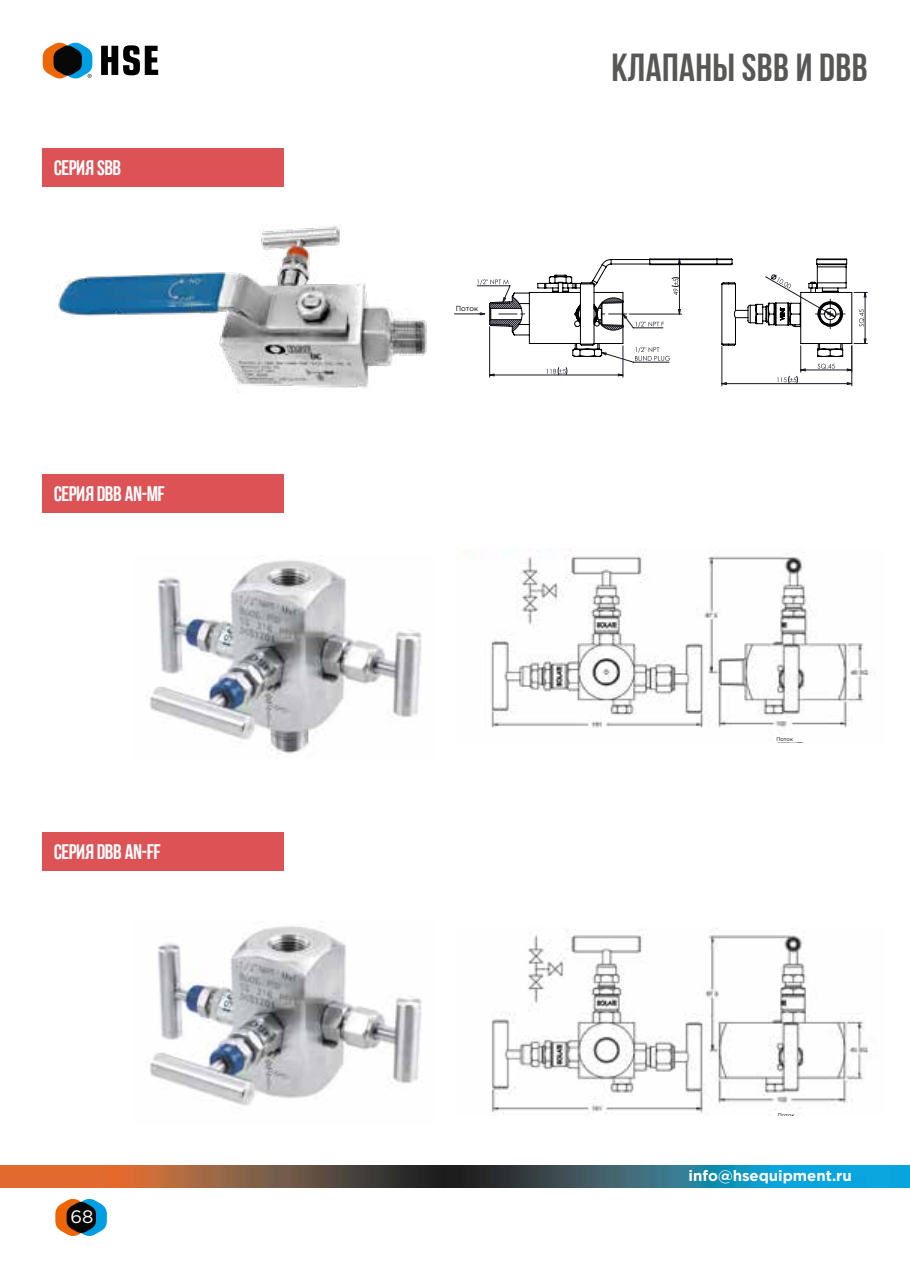
<style>
.page{position:relative;width:910px;height:1280px;background:#fff}
.page>*{position:absolute;margin:0;border:0;box-sizing:border-box;transform-origin:0 0}
.t1{font:700 39px "Bebas Neue";letter-spacing:.01em;color:#575756}
.t2{font:21px "AA Bebas Neue";color:#fff}
.t3{font:18px "Gotham Pro";color:#fff}
.t4{font:700 15px "Gotham Pro";color:#fff}
.t5{font:7.35px "Gotham Pro";color:#000}
.t6{font:5.4px "Gotham Pro";color:#000}
</style>
<div class="page">
<img style="left:0;top:1166px;width:910px;height:21px">
<svg style="left:55px;top:1198px;width:52px;height:38px"></svg>
<svg style="left:101px;top:45px;width:57px;height:30px"></svg>
<svg style="left:43px;top:42px;width:49px;height:37px;background:#656a64"></svg>
<div style="left:43px;top:148px;width:241px;height:39px;background:#dc5255"></div>
<div style="left:43px;top:474px;width:241px;height:38px;background:#dc5255"></div>
<div style="left:43px;top:832px;width:241px;height:38px;background:#dc5255"></div>
<img style="left:54px;top:225px;width:373px;height:163px">
<hr style="left:851px;top:346px;width:1px;height:40px;background:#191924">
<hr style="left:722px;top:346px;width:1px;height:40px;background:#191924">
<svg style="left:454px;top:258px;width:413px;height:127px"></svg>
<img style="left:491px;top:549px;width:384px;height:194px">
<div style="left:775px;top:735px;width:19px;height:7px;background:#fff"></div>
<img style="left:491px;top:927px;width:378px;height:188px">
<hr style="left:775px;top:1111px;width:19px;height:4px;background:#fff">
<img style="left:146px;top:560px;width:276px;height:194px">
<img style="left:146px;top:926px;width:276px;height:180px">
<p class="t2" style="left:54px;top:156px;width:69px">Серия SBB</p>
<p class="t2" style="left:54px;top:482px;width:112px">Серия DBB AN-MF</p>
<p class="t2" style="left:54px;top:840px;width:108px">Серия DBB AN-FF</p>
<p class="t3" style="left:70px;top:1207px;width:24px">68</p>
<p class="t5" style="left:456px;top:304px;width:24px">Поток</p>
<h1 class="t1" style="left:611px;top:46px;width:258px">клапаны SBB и DBB</h1>
<p class="t6" style="left:776px;top:736px;width:18px">Поток</p>
<p class="t6" style="left:778px;top:1112px;width:18px">Поток</p>
<p class="t4" style="left:688px;top:1167px;width:165px">info@hsequipment.ru</p>
</div>
